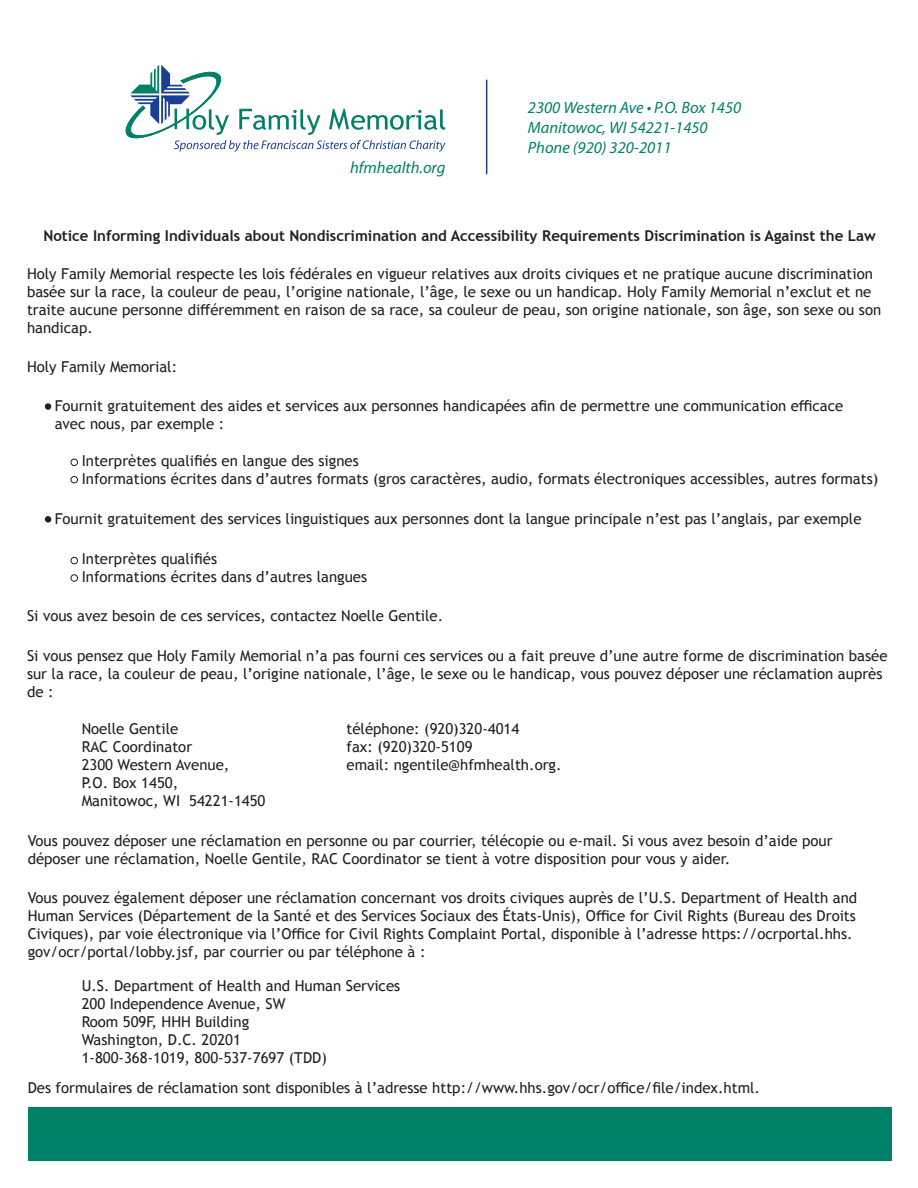
<style>
.page{position:relative;width:918px;height:1188px;background:#fff}
.page>*{position:absolute;margin:0;border:0;box-sizing:border-box;transform-origin:0 0}
.t1{font:italic 16.5px "Myriad Pro";color:#008066}
.t2{font:15px/18px "Trebuchet MS";color:#231f20}
.t3{font:700 15px "Trebuchet MS";color:#231f20}
</style>
<div class="page">
<div style="left:28px;top:1107px;width:864px;height:54px;background:#008066"></div>
<hr style="left:486px;top:80px;width:1px;height:94px;background:#1b3f94">
<svg style="left:125px;top:65px;width:320px;height:87px"></svg>
<div style="left:45px;top:403px;width:6px;height:7px;background:#231f20;border-radius:50%"></div>
<div style="left:71px;top:459px;width:7px;height:7px;border:1px solid #231f20;border-radius:50%"></div>
<div style="left:71px;top:557px;width:7px;height:7px;border:1px solid #231f20;border-radius:50%"></div>
<div style="left:71px;top:476px;width:7px;height:7px;border:1px solid #231f20;border-radius:50%"></div>
<div style="left:71px;top:574px;width:7px;height:8px;border:1px solid #231f20;border-radius:50%"></div>
<div style="left:45px;top:516px;width:6px;height:7px;background:#231f20;border-radius:50%"></div>
<p class="t1" style="left:350px;top:157px;width:97px">hfmhealth.org</p>
<p class="t1" style="left:528px;top:98px;width:215px">2300 Western Ave • P.O. Box 1450</p>
<p class="t1" style="left:528px;top:117px;width:181px">Manitowoc, WI 54221-1450</p>
<p class="t1" style="left:528px;top:137px;width:145px">Phone (920) 320-2011</p>
<p class="t3" style="left:43px;top:226px;width:834px">Notice Informing Individuals about Nondiscrimination and Accessibility Requirements Discrimination is Against the Law</p>
<p class="t2" style="left:27px;top:264px;width:856px">Holy Family Memorial respecte les lois fédérales en vigueur relatives aux droits civiques et ne pratique aucune discrimination basée sur la race, la couleur de peau, l’origine nationale, l’âge, le sexe ou un handicap. Holy Family Memorial n’exclut et ne traite aucune personne différemment en raison de sa race, sa couleur de peau, son origine nationale, son âge, son sexe ou son handicap.</p>
<p class="t2" style="left:27px;top:357px;width:152px">Holy Family Memorial:</p>
<p class="t2" style="left:55px;top:397px;width:790px">Fournit gratuitement des aides et services aux personnes handicapées afin de permettre une communication efficace avec nous, par exemple :</p>
<p class="t2" style="left:82px;top:452px;width:279px">Interprètes qualifiés en langue des signes</p>
<p class="t2" style="left:82px;top:470px;width:798px">Informations écrites dans d’autres formats (gros caractères, audio, formats électroniques accessibles, autres formats)</p>
<p class="t2" style="left:55px;top:510px;width:808px">Fournit gratuitement des services linguistiques aux personnes dont la langue principale n’est pas l’anglais, par exemple</p>
<p class="t2" style="left:82px;top:549px;width:137px">Interprètes qualifiés</p>
<p class="t2" style="left:82px;top:567px;width:287px">Informations écrites dans d’autres langues</p>
<p class="t2" style="left:27px;top:607px;width:418px">Si vous avez besoin de ces services, contactez Noelle Gentile.</p>
<p class="t2" style="left:27px;top:646px;width:862px">Si vous pensez que Holy Family Memorial n’a pas fourni ces services ou a fait preuve d’une autre forme de discrimination basée sur la race, la couleur de peau, l’origine nationale, l’âge, le sexe ou le handicap, vous pouvez déposer une réclamation auprès de :</p>
<p class="t2" style="left:82px;top:720px;width:98px">Noelle Gentile</p>
<p class="t2" style="left:82px;top:738px;width:112px">RAC Coordinator</p>
<p class="t2" style="left:82px;top:756px;width:149px">2300 Western Avenue,</p>
<p class="t2" style="left:82px;top:774px;width:98px">P.O. Box 1450,</p>
<p class="t2" style="left:82px;top:792px;width:185px">Manitowoc, WI 54221-1450</p>
<p class="t2" style="left:346px;top:720px;width:174px">téléphone: (920)320-4014</p>
<p class="t2" style="left:346px;top:738px;width:128px">fax: (920)320-5109</p>
<p class="t2" style="left:346px;top:756px;width:217px">email: ngentile@hfmhealth.org.</p>
<p class="t2" style="left:28px;top:831px;width:806px">Vous pouvez déposer une réclamation en personne ou par courrier, télécopie ou e-mail. Si vous avez besoin d’aide pour déposer une réclamation, Noelle Gentile, RAC Coordinator se tient à votre disposition pour vous y aider.</p>
<p class="t2" style="left:28px;top:889px;width:831px">Vous pouvez également déposer une réclamation concernant vos droits civiques auprès de l’U.S. Department of Health and Human Services (Département de la Santé et des Services Sociaux des États-Unis), Office for Civil Rights (Bureau des Droits Civiques), par voie électronique via l’Office for Civil Rights Complaint Portal, disponible à l’adresse https://ocrportal.hhs. gov/ocr/portal/lobby.jsf, par courrier ou par téléphone à :</p>
<p class="t2" style="left:82px;top:976px;width:320px">U.S. Department of Health and Human Services</p>
<p class="t2" style="left:82px;top:994px;width:205px">200 Independence Avenue, SW</p>
<p class="t2" style="left:82px;top:1012px;width:169px">Room 509F, HHH Building</p>
<p class="t2" style="left:82px;top:1030px;width:161px">Washington, D.C. 20201</p>
<p class="t2" style="left:82px;top:1048px;width:247px">1-800-368-1019, 800-537-7697 (TDD)</p>
<p class="t2" style="left:28px;top:1079px;width:734px">Des formulaires de réclamation sont disponibles à l’adresse http://www.hhs.gov/ocr/office/file/index.html.</p>
</div>
